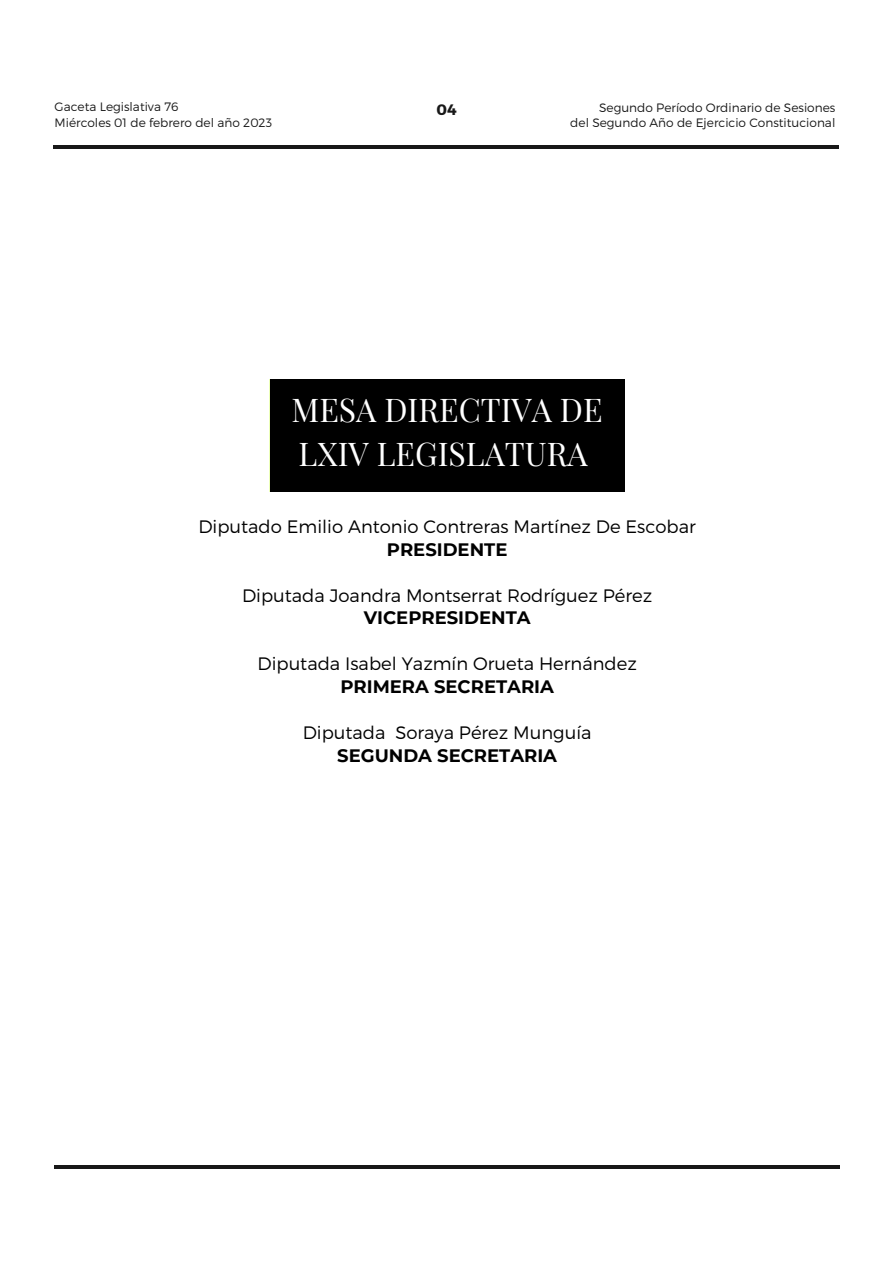
<style>
.page{position:relative;width:893px;height:1264px;background:#fff}
.page>*{position:absolute;margin:0;border:0;box-sizing:border-box;transform-origin:0 0}
.t1{font:32.1px/43.8px "Playfair Display";color:#fff}
.t2{font:300 18px "Montserrat";color:#000}
.t3{font:700 18px "Montserrat";color:#000}
.t4{font:700 15.15px "Montserrat";color:#181818}
.t5{font:300 12.15px/15.1px "Montserrat";color:#181818}
</style>
<div class="page">
<hr style="left:54px;top:145px;width:784px;height:4px;background:#181818">
<hr style="left:55px;top:1165px;width:784px;height:3px;background:#181818">
<div style="left:270px;top:380px;width:354px;height:111px;background:#000"></div>
<p class="t5" style="left:55px;top:99px;width:219px">Gaceta Legislativa 76<br>Miércoles 01 de febrero del año 2023</p>
<p class="t5" style="left:570px;top:99px;width:266px;text-align:right">Segundo Período Ordinario de Sesiones<br>del Segundo Año de Ejercicio Constitucional</p>
<p class="t4" style="left:436px;top:100px;width:22px">04</p>
<h1 class="t1" style="left:291px;top:386px;width:312px">MESA DIRECTIVA DE<br>LXIV LEGISLATURA</h1>
<p class="t2" style="left:198px;top:515px;width:499px">Diputado Emilio Antonio Contreras Martínez De Escobar</p>
<p class="t3" style="left:387px;top:538px;width:122px">PRESIDENTE</p>
<p class="t2" style="left:242px;top:583px;width:411px">Diputada Joandra Montserrat Rodríguez Pérez</p>
<p class="t3" style="left:364px;top:607px;width:168px">VICEPRESIDENTA</p>
<p class="t2" style="left:257px;top:652px;width:381px">Diputada Isabel Yazmín Orueta Hernández</p>
<p class="t3" style="left:340px;top:675px;width:215px">PRIMERA SECRETARIA</p>
<p class="t2" style="left:303px;top:721px;width:290px">Diputada Soraya Pérez Munguía</p>
<p class="t3" style="left:337px;top:744px;width:221px">SEGUNDA SECRETARIA</p>
</div>
